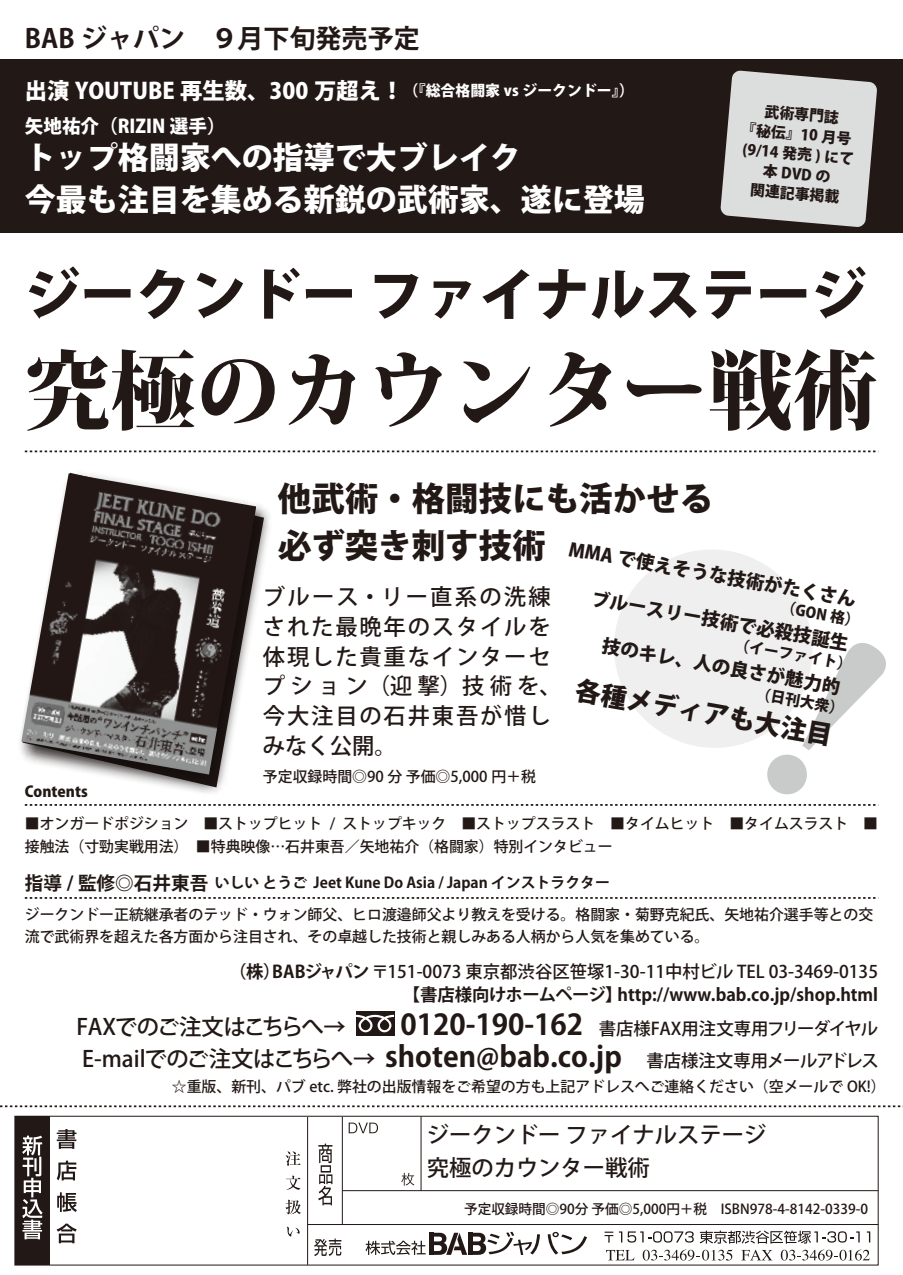
<style>
.page{position:relative;width:903px;height:1275px;background:#fff}
.page>*{position:absolute;margin:0;border:0;box-sizing:border-box;transform-origin:0 0}
.t1{font:800 85.58px "Koz Min Pr 6 N";color:#221815}
.t2{font:800 55.82px "Koz Go Pro";color:#221815}
.t3{font:800 33.43px/47.1px "Koz Go Pro";color:#221815}
.t4{font:800 30.97px/42.2px "Koz Go Pro";color:#fff}
.t5{font:700 26.07px "Koz Go Pro";color:#221815}
.t6{font:800 26.07px "Koz Go Pro";color:#221815}
.t7{font:500 22.4px/29.8px "Koz Go Pro";letter-spacing:.08em;color:#221815}
.t8{font:500 22.4px "Koz Go Pro";letter-spacing:-.02em;color:#221815}
.t9{font:800 22.4px "Koz Go Pro";color:#fff}
.t10{font:500 22.4px/32.2px "Koz Go Pro";color:#221815}
.t11{font:800 18.55px "Koz Go Pro";color:#221815}
.t12{font:800 18.55px "Koz Go Pro";color:#fff}
.t13{font:700 17.32px/23.6px "Koz Go Pro";color:#221815;text-align:right}
.t14{font:500 17.32px "Koz Go Pro";color:#221815}
.t15{font:500 14.88px/22.4px "Koz Go Pro";color:#221815}
.t16{font:800 14.88px/19.8px "Koz Go Pr 6 N";color:#221815;text-align:center}
.t17{font:800 14.88px "Koz Go Pro";color:#221815}
.t18{font:500 13.65px "Koz Go Pro";color:#221815}
.s1{font-size:14.88px}
.s2{font-weight:700;font-size:18.55px}
.s3{font-weight:700}
.s4{font-weight:500}
.s5{font-size:22.4px}
.s6{font-weight:700;font-size:28.53px}
.s7{font-size:17.32px}
</style>
<div class="page">
<svg style="left:0;top:1105px;width:903px;height:2px"></svg>
<div style="left:14px;top:1116px;width:864px;height:149px;border:1px solid #221815"></div>
<div style="left:15px;top:1116px;width:35px;height:149px;background:#221815"></div>
<svg style="left:314px;top:1238px;width:27px;height:18px"></svg>
<svg style="left:366px;top:1241px;width:60px;height:14px"></svg>
<svg style="left:604px;top:1230px;width:266px;height:31px"></svg>
<hr style="left:308px;top:1224px;width:570px;height:1px;background:#221815">
<hr style="left:429px;top:1233px;width:4px;height:22px;background:#221815">
<svg style="left:433px;top:1232px;width:154px;height:23px"></svg>
<svg style="left:318px;top:1143px;width:14px;height:62px"></svg>
<svg style="left:22px;top:1136px;width:21px;height:103px"></svg>
<svg style="left:57px;top:1129px;width:20px;height:20px"></svg>
<svg style="left:57px;top:1161px;width:19px;height:19px"></svg>
<svg style="left:57px;top:1192px;width:20px;height:20px"></svg>
<svg style="left:57px;top:1224px;width:20px;height:19px"></svg>
<svg style="left:286px;top:1151px;width:15px;height:15px"></svg>
<svg style="left:286px;top:1175px;width:14px;height:15px"></svg>
<svg style="left:285px;top:1200px;width:16px;height:14px"></svg>
<svg style="left:287px;top:1227px;width:13px;height:9px"></svg>
<hr style="left:421px;top:1116px;width:1px;height:75px;background:#221815">
<svg style="left:349px;top:1122px;width:29px;height:11px"></svg>
<hr style="left:342px;top:1117px;width:1px;height:108px;background:#221815">
<hr style="left:307px;top:1117px;width:1px;height:148px;background:#221815">
<svg style="left:401px;top:1173px;width:13px;height:12px"></svg>
<hr style="left:342px;top:1190px;width:536px;height:1px;background:#221815">
<div style="left:0;top:60px;width:903px;height:173px;background:#221815"></div>
<svg style="left:25px;top:897px;width:851px;height:2px"></svg>
<svg style="left:720px;top:70px;width:157px;height:157px;background:#c1c0c0"></svg>
<img style="left:21px;top:473px;width:235px;height:285px">
<div style="left:356px;top:1011px;width:38px;height:25px;background:#221815"></div>
<svg style="left:356px;top:1015px;width:38px;height:17px"></svg>
<svg style="left:25px;top:450px;width:851px;height:2px"></svg>
<svg style="left:25px;top:541px;width:854px;height:265px"></svg>
<h3 class="t5" style="left:25px;top:21px;width:396px">BAB ジャパン　９月下旬発売予定</h3>
<h3 class="t9" style="left:25px;top:76px;width:611px">出演 YOUTUBE 再生数、300 万超え！<span class="s1">（『総合格闘家 vs ジークンドー』）</span></h3>
<p class="t12" style="left:25px;top:114px;width:202px">矢地祐介（RIZIN 選手）</p>
<h3 class="t4" style="left:25px;top:138px;width:622px">トップ格闘家への指導で大ブレイク<br>今最も注目を集める新鋭の武術家、遂に登場</h3>
<p class="t16" style="left:744px;top:100px;width:116px;rotate:5deg">武術専門誌<br>『秘伝』10 月号(9/14 発売 ) にて本 DVD の<br>関連記事掲載</p>
<h2 class="t2" style="left:25px;top:258px;width:843px">ジークンドー ファイナルステージ</h2>
<h1 class="t1" style="left:25px;top:343px;width:855px">究極のカウンター戦術</h1>
<h3 class="t3" style="left:278px;top:477px;width:437px">他武術・格闘技にも活かせる必ず突き刺す技術</h3>
<p class="t11" style="left:571px;top:537px;width:293px;rotate:10deg">MMA で使えそうな技術がたくさん</p>
<h3 class="t7" style="left:263px;top:583px;width:300px">ブルース・リー直系の洗練された最晩年のスタイルを体現した貴重なインターセプション（迎撃）技術を、今大注目の石井東吾が惜しみなく公開。</h3>
<p class="t11" style="left:594px;top:586px;width:262px;rotate:10deg">ブルースリー技術で必殺技誕生</p>
<p class="t17" style="left:783px;top:597px;width:81px;rotate:10deg">（GON 格）</p>
<p class="t11" style="left:604px;top:633px;width:243px;rotate:10deg">技のキレ、人の良さが魅力的</p>
<p class="t17" style="left:736px;top:635px;width:121px;rotate:10deg">（イーファイト）</p>
<h3 class="t6" style="left:578px;top:673px;width:262px;rotate:10deg">各種メディアも大注目</h3>
<p class="t17" style="left:758px;top:684px;width:91px;rotate:10deg">（日刊大衆）</p>
<p class="t15" style="left:263px;top:766px;width:274px">予定収録時間◎90 分 予価◎5,000 円＋税</p>
<p class="t17" style="left:25px;top:782px;width:64px">Contents</p>
<p class="t15" style="left:25px;top:813px;width:855px">■オンガードポジション　■ストップヒット / ストップキック　■ストップスラスト　■タイムヒット　■タイムスラスト　■接触法（寸勁実戦用法）　■特典映像…石井東吾／矢地祐介（格闘家）特別インタビュー</p>
<p class="t15" style="left:25px;top:867px;width:850px;line-height:31.7px"><span class="s2">指導 / 監修◎石井東吾</span> <span class="s3">いしい とうご Jeet Kune Do Asia / Japan インストラクター<br></span>ジークンドー正統継承者のテッド・ウォン師父、ヒロ渡邉師父より教えを受ける。格闘家・菊野克紀氏、矢地祐介選手等との交</p>
<p class="t15" style="left:25px;top:926px;width:686px">流で武術界を超えた各方面から注目され、その卓越した技術と親しみある人柄から人気を集めている。</p>
<p class="t13" style="left:229px;top:961px;width:650px">（株）BABジャパン <span class="s4">〒151-0073 東京都渋谷区笹塚1-30-11中村ビル TEL 03-3469-0135</span>【書店様向けホームページ】http://www.bab.co.jp/shop.html</p>
<p class="t14" style="left:77px;top:1017px;width:803px"><span class="s5">FAXでのご注文はこちらへ→ 　　</span> <span class="s6">0120-190-162</span> 書店様FAX用注文専用フリーダイヤル</p>
<h3 class="t8" style="left:82px;top:1044px;width:798px">E-mailでのご注文はこちらへ→ <span class="s6">shoten@bab.co.jp</span> <span class="s7">書店様注文専用メールアドレス</span></h3>
<p class="t15" style="left:172px;top:1076px;width:715px">☆重版、新刊、パブ etc. 弊社の出版情報をご希望の方も上記アドレスへご連絡ください（空メールで OK!）</p>
<h3 class="t10" style="left:427px;top:1120px;width:341px">ジークンドー ファイナルステージ究極のカウンター戦術</h3>
<p class="t18" style="left:464px;top:1200px;width:406px">予定収録時間◎90分 予価◎5,000円＋税　ISBN978-4-8142-0339-0</p>
</div>
